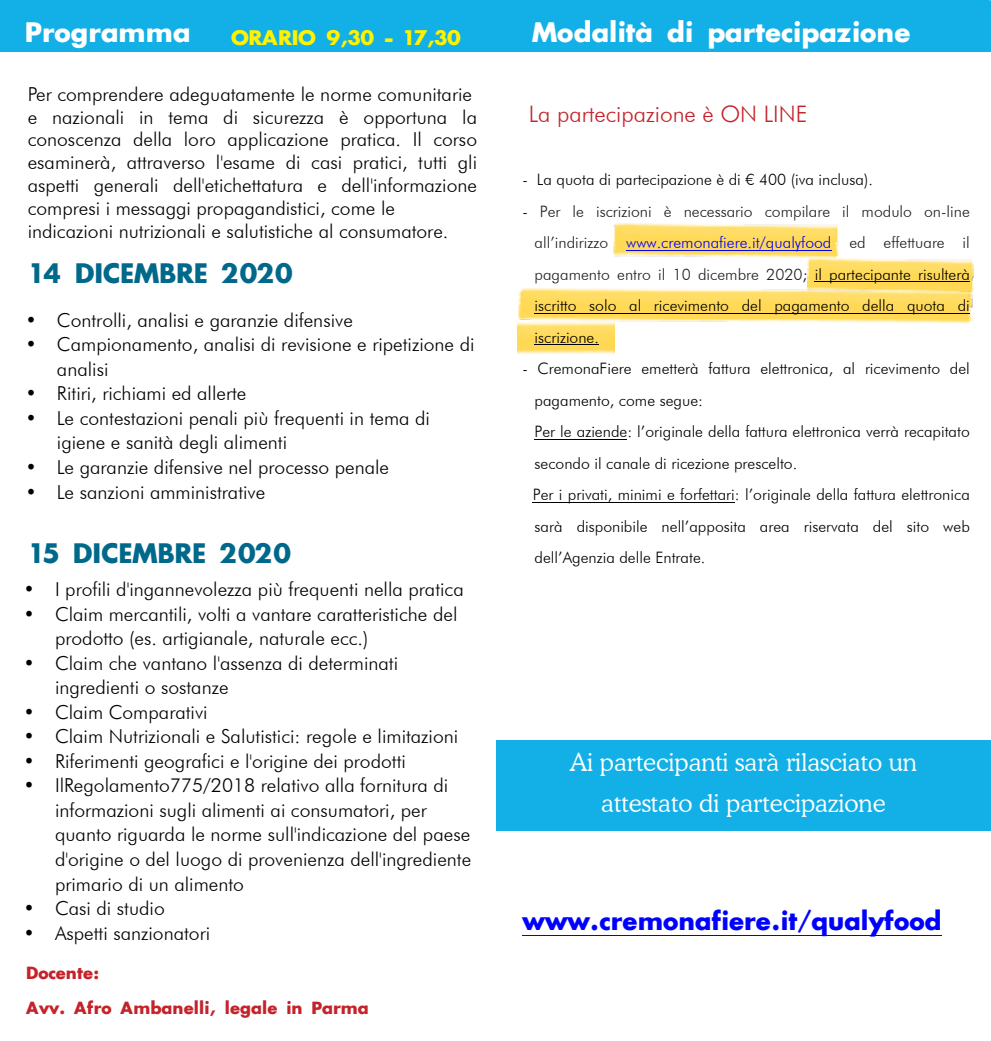
<style>
.page{position:relative;width:991px;height:1041px;background:#fff}
.page>*{position:absolute;margin:0;border:0;box-sizing:border-box;transform-origin:0 0}
.t1{font:700 28px "Intrepid";color:#fff}
.t2{font:700 28px "Intrepid";color:#00698b}
.t3{font:700 26.25px "Intrepid";color:#00f}
.t4{font:300 24.5px/40.2px "Cooper BT";color:#fff;text-align:center}
.t5{font:300 22.75px "Futura BT";color:#c52229}
.t6{font:700 21px "Intrepid";letter-spacing:-.01em;color:#fff200;scale:1.04 1}
.t7{font:300 19.25px/24.5px "Futura BT";color:#000}
.t8{font:700 17.5px/35px "Intrepid";color:#c52229}
.t9{font:300 15.75px/31.5px "Futura BT";color:#000}
.t10{font:300 15.75px/31.5px "Futura BT";color:#231f20;text-align:justify}
.s1{color:#000}
.s2{color:#00f}
</style>
<div class="page">
<div style="left:0;top:0;width:990px;height:52px;background:#12b0e6"></div>
<img style="left:807px;top:258px;width:166px;height:31px">
<img style="left:613px;top:224px;width:225px;height:34px">
<img style="left:517px;top:289px;width:456px;height:34px">
<img style="left:517px;top:322px;width:97px;height:31px">
<div style="left:496px;top:740px;width:494px;height:90px;background:#12b0e6"></div>
<hr style="left:522px;top:935px;width:419px;height:1px;background:#00f">
<hr style="left:626px;top:250px;width:205px;height:1px;background:#00f">
<hr style="left:814px;top:281px;width:155px;height:1px;background:#000">
<hr style="left:534px;top:313px;width:435px;height:1px;background:#000">
<hr style="left:534px;top:344px;width:65px;height:1px;background:#000">
<hr style="left:534px;top:439px;width:93px;height:1px;background:#000">
<hr style="left:533px;top:502px;width:202px;height:1px;background:#000">
<h1 class="t1" style="left:25px;top:15px;width:167px">Programma</h1>
<p class="t6" style="left:231px;top:25px;width:222px">ORARIO 9,30 - 17,30</p>
<p class="t7" style="left:28px;top:84px;width:451px;line-height:22.8px">Per comprendere adeguatamente le norme comunitarie e nazionali in tema di sicurezza è opportuna la conoscenza della loro applicazione pratica. Il corso esaminerà, attraverso l'esame di casi pratici, tutti gli aspetti generali dell'etichettatura e dell'informazione compresi i messaggi propagandistici, come le indicazioni nutrizionali e salutistiche al consumatore.</p>
<h1 class="t2" style="left:30px;top:256px;width:264px">14 DICEMBRE 2020</h1>
<p class="t7" style="left:25px;top:309px;width:329px">• Controlli, analisi e garanzie difensive</p>
<p class="t7" style="left:57px;top:334px;width:419px;text-indent:-32px">• Campionamento, analisi di revisione e ripetizione di analisi</p>
<p class="t7" style="left:25px;top:383px;width:222px">• Ritiri, richiami ed allerte</p>
<p class="t7" style="left:57px;top:407px;width:374px;text-indent:-32px">• Le contestazioni penali più frequenti in tema di igiene e sanità degli alimenti</p>
<p class="t7" style="left:25px;top:456px;width:365px">• Le garanzie difensive nel processo penale</p>
<p class="t7" style="left:25px;top:481px;width:241px">• Le sanzioni amministrative</p>
<h1 class="t2" style="left:30px;top:536px;width:263px">15 DICEMBRE 2020</h1>
<p class="t7" style="left:23px;top:579px;width:442px">• I profili d'ingannevolezza più frequenti nella pratica</p>
<p class="t7" style="left:55px;top:603px;width:404px;text-indent:-32px">• Claim mercantili, volti a vantare caratteristiche del prodotto (es. artigianale, naturale ecc.)</p>
<p class="t7" style="left:55px;top:652px;width:345px;text-indent:-32px">• Claim che vantano l'assenza di determinati ingredienti o sostanze</p>
<p class="t7" style="left:23px;top:701px;width:186px">• Claim Comparativi</p>
<p class="t7" style="left:23px;top:726px;width:436px">• Claim Nutrizionali e Salutistici: regole e limitazioni</p>
<p class="t7" style="left:23px;top:750px;width:384px">• Riferimenti geografici e l'origine dei prodotti</p>
<p class="t7" style="left:55px;top:775px;width:418px;text-indent:-32px">• IlRegolamento775/2018 relativo alla fornitura di informazioni sugli alimenti ai consumatori, per quanto riguarda le norme sull'indicazione del paese d'origine o del luogo di provenienza dell'ingrediente primario di un alimento</p>
<p class="t7" style="left:23px;top:897px;width:143px">• Casi di studio</p>
<p class="t7" style="left:23px;top:922px;width:188px">• Aspetti sanzionatori</p>
<p class="t8" style="left:26px;top:955px;width:344px">Docente:<br>Avv. Afro Ambanelli, legale in Parma</p>
<h1 class="t1" style="left:532px;top:15px;width:380px">Modalità di partecipazione</h1>
<p class="t5" style="left:529px;top:105px;width:280px">La partecipazione è ON LINE</p>
<p class="t9" style="left:522px;top:165px;width:352px">- La quota di partecipazione è di € 400 (iva inclusa).</p>
<p class="t10" style="left:534px;top:196px;width:437px;text-indent:-12px"><span class="s1">-</span> Per le iscrizioni è necessario compilare il modulo on-line all’indirizzo <span class="s2">www.cremonafiere.it/qualyfood</span> ed effettuare il pagamento entro il 10 dicembre 2020<span class="s1">; il partecipante risulterà iscritto solo al ricevimento del pagamento della quota di iscrizione.</span></p>
<p class="t9" style="left:533px;top:354px;width:438px;text-indent:-10px">- CremonaFiere emetterà fattura elettronica, al ricevimento del pagamento, come segue:<br>Per le aziende: l’originale della fattura elettronica verrà recapitato secondo il canale di ricezione prescelto.<br>Per i privati, minimi e forfettari: l’originale della fattura elettronica sarà disponibile nell’apposita area riservata del sito web dell’Agenzia delle Entrate.</p>
<p class="t4" style="left:570px;top:744px;width:349px">Ai partecipanti sarà rilasciato un attestato di partecipazione</p>
<h2 class="t3" style="left:522px;top:904px;width:421px">www.cremonafiere.it/qualyfood</h2>
</div>
